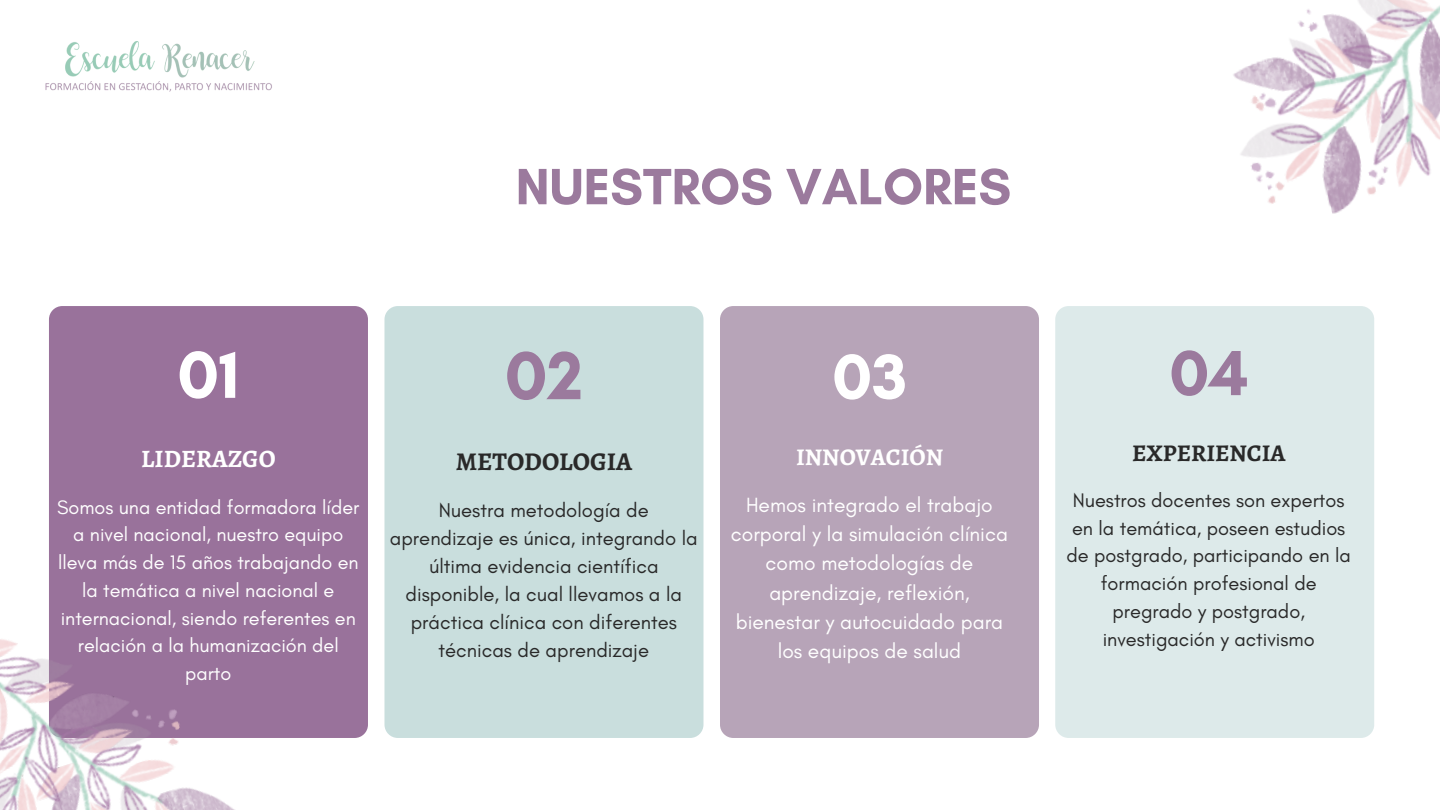
<style>
.page{position:relative;width:1440px;height:810px;background:#fff}
.page>*{position:absolute;margin:0;border:0;box-sizing:border-box;transform-origin:0 0}
.t1{font:700 69.2px "Glacial Indifference";color:#9b7a9d}
.t2{font:700 67.8px "Glacial Indifference";color:#fff}
.t3{font:700 64.9px "Glacial Indifference";color:#fff}
.t4{font:700 64.9px "Glacial Indifference";color:#9b7a9d}
.t5{font:700 52px "Glacial Indifference";color:#9b7a9d}
.t6{font:700 25.6px "Alegreya";color:#292929}
.t7{font:700 25.1px "Alegreya";color:#fff}
.t8{font:700 24px "Alegreya";color:#292929}
.t9{font:700 24px "Alegreya";color:#fff}
.t10{font:21px/29.2px "Glacial Indifference";color:#fff;text-align:center}
.t11{font:20.3px/28px "Glacial Indifference";color:#292929;text-align:center}
.t12{font:20px/27.8px "Glacial Indifference";color:#292929;text-align:center}
.t13{font:19.8px/27.8px "Glacial Indifference";color:#fff;text-align:center}
</style>
<div class="page">
<div style="left:49px;top:306px;width:319px;height:432px;background:#99729b;border-radius:13px"></div>
<div style="left:384px;top:306px;width:319px;height:432px;background:#c9dedd;border-radius:13px"></div>
<div style="left:720px;top:306px;width:319px;height:432px;background:#b7a4b8;border-radius:13px"></div>
<div style="left:1055px;top:306px;width:319px;height:432px;background:#ddeaea;border-radius:13px"></div>
<img style="left:45px;top:41px;width:227px;height:51px">
<img style="left:1233px;top:0;width:207px;height:316px">
<img style="left:0;top:639px;width:235px;height:171px">
<p class="t5" style="left:516px;top:155px;width:497px">NUESTROS VALORES</p>
<p class="t2" style="left:177px;top:333px;width:64px">01</p>
<h1 class="t7" style="left:141px;top:441px;width:136px">LIDERAZGO</h1>
<p class="t13" style="left:57px;top:493px;width:304px">Somos una entidad formadora líder a nivel nacional, nuestro equipo lleva más de 15 años trabajando en la temática a nivel nacional e internacional, siendo referentes en relación a la humanización del parto</p>
<h2 class="t1" style="left:505px;top:333px;width:80px">02</h2>
<p class="t6" style="left:456px;top:444px;width:178px">METODOLOGIA</p>
<p class="t11" style="left:390px;top:496px;width:309px">Nuestra metodología de aprendizaje es única, integrando la última evidencia científica disponible, la cual llevamos a la práctica clínica con diferentes técnicas de aprendizaje</p>
<h2 class="t3" style="left:832px;top:337px;width:76px">03</h2>
<p class="t9" style="left:796px;top:440px;width:149px">INNOVACIÓN</p>
<p class="t10" style="left:731px;top:490px;width:279px">Hemos integrado el trabajo corporal y la simulación clínica como metodologías de aprendizaje, reflexión, bienestar y autocuidado para los equipos de salud</p>
<h2 class="t4" style="left:1169px;top:333px;width:81px">04</h2>
<p class="t8" style="left:1132px;top:437px;width:155px">EXPERIENCIA</p>
<p class="t12" style="left:1067px;top:486px;width:286px">Nuestros docentes son expertos en la temática, poseen estudios de postgrado, participando en la formación profesional de pregrado y postgrado, investigación y activismo</p>
</div>
